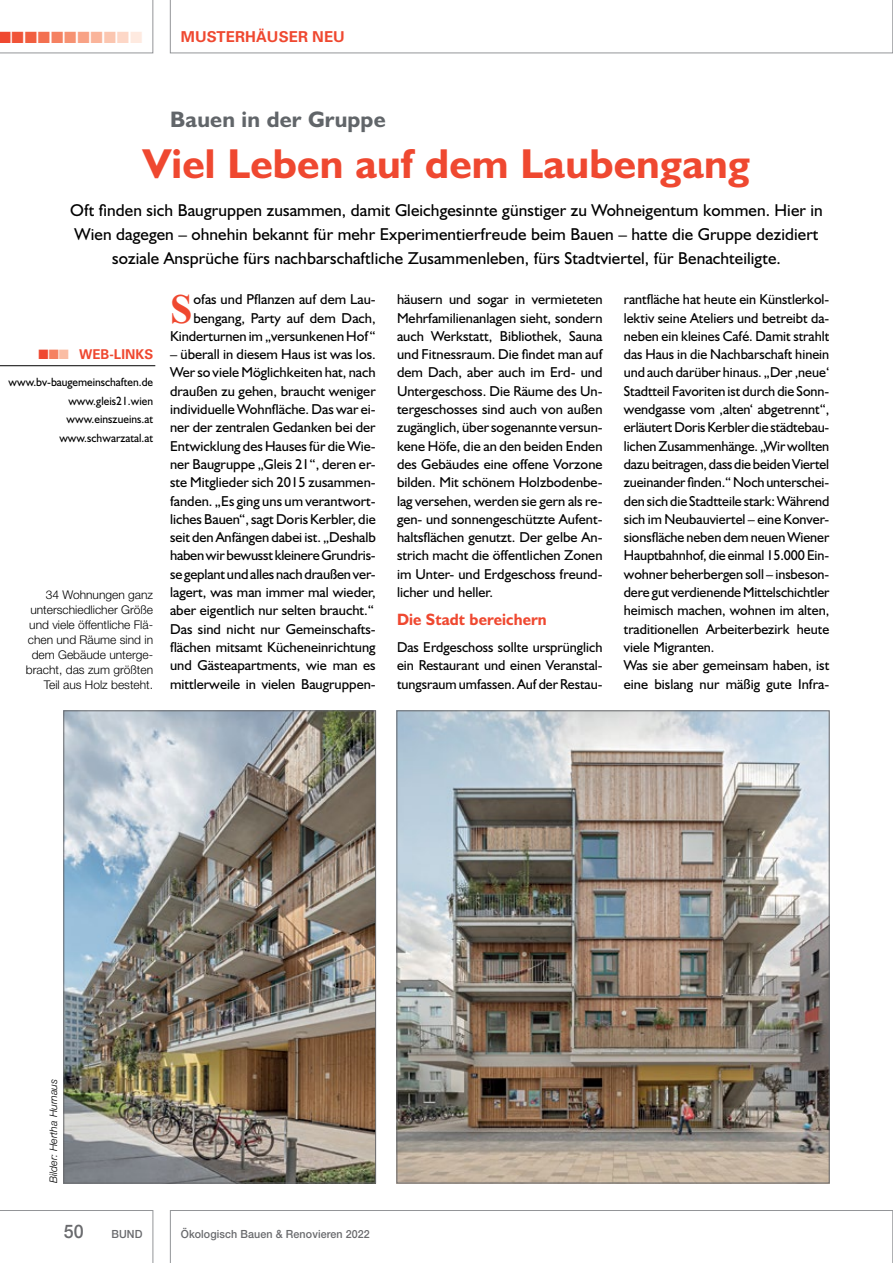
<style>
.page{position:relative;width:893px;height:1263px;background:#fff}
.page>*{position:absolute;margin:0;border:0;box-sizing:border-box;transform-origin:0 0}
.t1{font:700 42px "Humanist 521 BT";letter-spacing:.005em;color:#ef4830}
.t2{font:700 42px "Times New Roman";color:#ef4830;scale:.95 1}
.t3{font:700 22.5px "Humanist 521 BT";letter-spacing:.01em;color:#616569}
.t4{font:500 18.75px "Helvetica Neue";color:#696a6d;scale:.95 1}
.t5{font:17.25px/23.7px "Humanist 521 BT";letter-spacing:.005em;color:#000;text-align:center}
.t6{font:700 16.5px "Humanist 521 BT";letter-spacing:.005em;color:#ef4830;scale:.95 1}
.t7{font:16.2px "Zapf Dingbats";color:#ef4830}
.t8{font:700 15px "Univers LT";letter-spacing:.005em;color:#ef4830}
.t9{font:14.4px/18.3px "Humanist 521 BT";color:#000}
.t10{font:700 13.5px "Univers LT";letter-spacing:.005em;color:#ef4830}
.t11{font:300 12px/15px "Helvetica Neue";color:#000;text-align:right}
.t12{font:12px/18.5px "Humanist 521 BT";letter-spacing:.005em;color:#000;text-align:right;scale:.95 1}
.t13{font:500 11.25px "Helvetica Neue";letter-spacing:.01em;color:#696a6d;scale:.95 1}
.t14{font:italic 300 10.5px "Helvetica Neue";letter-spacing:.005em;color:#000}
.s1{color:#f05337}
.s2{color:#f15e3f}
.s3{color:#f37050}
.s4{color:#f58161}
.s5{color:#f69272}
.s6{color:#f8a285}
.s7{color:#fab49a}
.s8{color:#fbc6b0}
.s9{color:#fdd7c7}
.s10{color:#feeae0}
.s11{color:#fabda4}
.s12{color:#fff}
</style>
<div class="page">
<svg style="left:170px;top:0;width:723px;height:53px"></svg>
<svg style="left:0;top:0;width:153px;height:53px"></svg>
<svg style="left:170px;top:1210px;width:723px;height:53px"></svg>
<svg style="left:0;top:1210px;width:153px;height:53px"></svg>
<hr style="left:0;top:365px;width:155px;height:1px;background:#000">
<img style="left:399px;top:713px;width:428px;height:468px">
<img style="left:66px;top:713px;width:308px;height:468px">
<div style="left:64px;top:711px;width:312px;height:472px;border:1px solid #696a6d"></div>
<p class="t7" style="left:-2px;top:30px;width:146px">■<span class="s1">■</span><span class="s2">■</span><span class="s3">■</span><span class="s4">■</span><span class="s5">■</span><span class="s6">■</span><span class="s7">■</span><span class="s8">■</span><span class="s9">■</span><span class="s10">■</span></p>
<p class="t8" style="left:181px;top:28px;width:166px">MUSTERHÄUSER NEU</p>
<h2 class="t3" style="left:170px;top:105px;width:217px">Bauen in der Gruppe</h2>
<h1 class="t1" style="left:143px;top:138px;width:609px">Viel Leben auf dem Laubengang</h1>
<p class="t5" style="left:70px;top:198px;width:754px">Oft finden sich Baugruppen zusammen, damit Gleichgesinnte günstiger zu Wohneigentum kommen. Hier in<br>Wien dagegen – ohnehin bekannt für mehr Experimentierfreude beim Bauen – hatte die Gruppe dezidiert soziale Ansprüche fürs nachbarschaftliche Zusammenleben, fürs Stadtviertel, für Benachteiligte.</p>
<p class="t10" style="left:38px;top:346px;width:116px">■<span class="s4">■</span><span class="s11">■</span><span class="s12">■</span>WEB-LINKS</p>
<p class="t12" style="left:9px;top:373px;width:154px">www.bv-baugemeinschaften.de www.gleis21.wien www.einszueins.at www.schwarzatal.at</p>
<p class="t11" style="left:26px;top:586px;width:129px">34 Wohnungen ganz unterschiedlicher Größe und viele öffentliche Flä&shy;chen und Räume sind in dem Gebäude unterge&shy;bracht, das zum größten<br>Teil aus Holz besteht.</p>
<h1 class="t2" style="left:170px;top:285px;width:25px">S</h1>
<p class="t9" style="left:170px;top:290px;width:207px;text-align:right">ofas und Pflanzen auf dem Lau&shy;bengang, Party auf dem Dach,<br>Kinderturnen im „versunkenen Hof“</p>
<p class="t9" style="left:170px;top:345px;width:207px">– überall in diesem Haus ist was los.<br>Wer so viele Möglichkeiten hat, nach draußen zu gehen, braucht weniger individuelle Wohnfläche. Das war ei&shy;ner der zentralen Gedanken bei der Entwicklung des Hauses für die Wie&shy;ner Baugruppe „Gleis 21“, deren er&shy;ste Mitglieder sich 2015 zusammen&shy;fanden. „Es ging uns um verantwort&shy;liches Bauen“, sagt Doris Kerbler, die seit den Anfängen dabei ist. „Deshalb haben wir bewusst kleinere Grundris&shy;se geplant und alles nach draußen ver&shy;lagert, was man immer mal wieder, aber eigentlich nur selten braucht.“ Das sind nicht nur Gemeinschafts&shy;flächen mitsamt Kücheneinrichtung und Gästeapartments, wie man es mittlerweile in vielen Baugruppen-</p>
<p class="t9" style="left:397px;top:290px;width:207px;text-align:justify">häusern und sogar in vermieteten Mehrfamilienanlagen sieht, sondern auch Werkstatt, Bibliothek, Sauna und Fitnessraum. Die findet man auf dem Dach, aber auch im Erd- und Untergeschoss. Die Räume des Un&shy;tergeschosses sind auch von außen zugänglich, über sogenannte versun&shy;kene Höfe, die an den beiden Enden des Gebäudes eine offene Vorzone bilden. Mit schönem Holzbodenbe&shy;lag versehen, werden sie gern als re&shy;gen- und sonnengeschützte Aufent&shy;haltsflächen genutzt. Der gelbe An&shy;strich macht die öffentlichen Zonen im Unter- und Erdgeschoss freund&shy;licher und heller.</p>
<p class="t6" style="left:397px;top:609px;width:159px">Die Stadt bereichern</p>
<p class="t9" style="left:397px;top:638px;width:207px;text-align:justify">Das Erdgeschoss sollte ursprünglich ein Restaurant und einen Veranstal&shy;tungsraum umfassen. Auf der Restau-</p>
<p class="t9" style="left:624px;top:290px;width:207px">rantfläche hat heute ein Künstlerkol&shy;lektiv seine Ateliers und betreibt da&shy;neben ein kleines Café. Damit strahlt das Haus in die Nachbarschaft hinein und auch darüber hinaus. „Der ,neue‘ Stadtteil Favoriten ist durch die Sonn&shy;wendgasse vom ,alten‘ abgetrennt“, erläutert Doris Kerbler die städtebau&shy;lichen Zusammenhänge. „Wir wollten dazu beitragen, dass die beiden Viertel zueinander finden.“ Noch unterschei&shy;den sich die Stadtteile stark: Während sich im Neubauviertel – eine Konver&shy;sionsfläche neben dem neuen Wiener Hauptbahnhof, die einmal 15.000 Ein&shy;wohner beherbergen soll – insbeson&shy;dere gut verdienende Mittelschichtler heimisch machen, wohnen im alten, traditionellen Arbeiterbezirk heute viele Migranten.<br>Was sie aber gemeinsam haben, ist eine bislang nur mäßig gute Infra-</p>
<p class="t14" style="left:47px;top:1183px;width:106px;rotate:-90deg">Bilder: Hertha Hurnaus</p>
<h3 class="t4" style="left:64px;top:1220px;width:22px">50</h3>
<p class="t13" style="left:112px;top:1227px;width:34px">BUND</p>
<p class="t13" style="left:181px;top:1227px;width:201px">Ökologisch Bauen &amp; Renovieren 2022</p>
</div>
